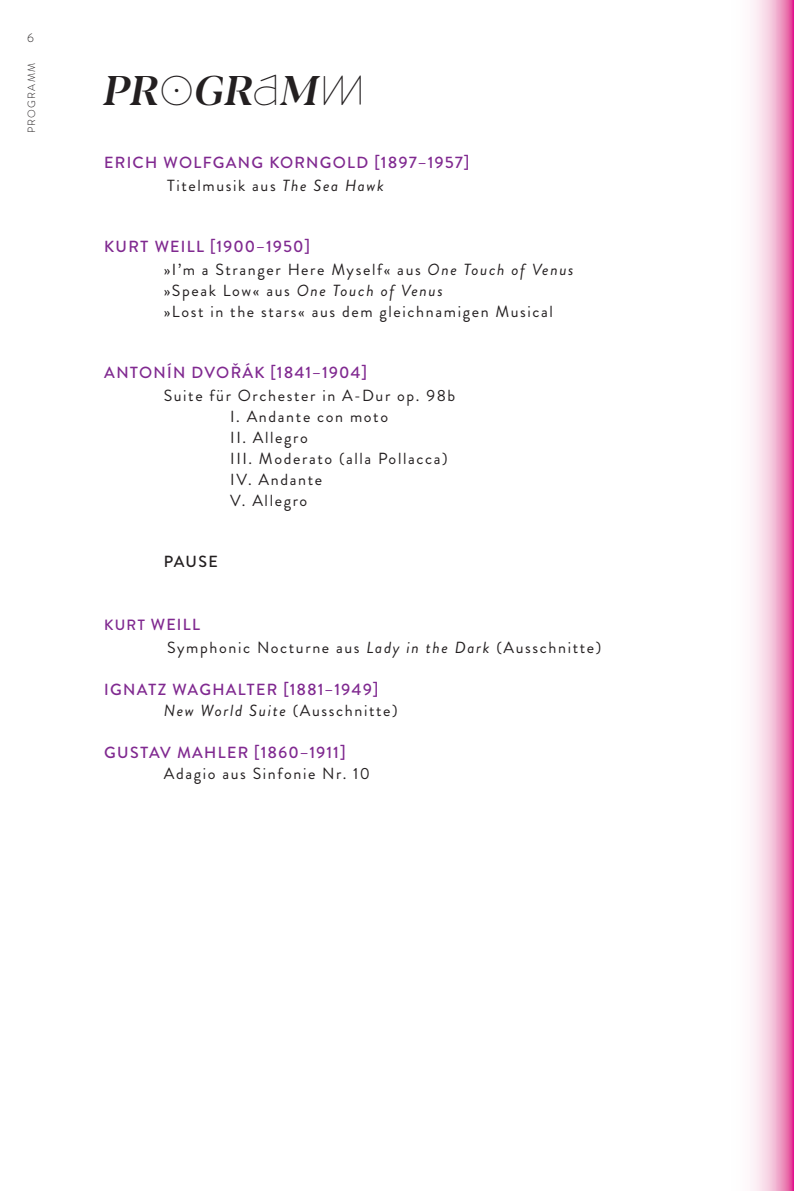
<style>
.page{position:relative;width:794px;height:1191px;background:#fff}
.page>*{position:absolute;margin:0;border:0;box-sizing:border-box;transform-origin:0 0}
.t1{font:40.25px "Duett Comique";letter-spacing:.015em;color:#231f20}
.t2{font:16.1px/21px "Brandon Grotesque";letter-spacing:.1em;color:#231f20}
.t3{font:500 16.1px "Brandon Text";letter-spacing:.08em;color:#802990}
.t4{font:italic 16.1px "Brandon Grotesque";letter-spacing:.1em;color:#231f20}
.t5{font:500 16.1px "Brandon Text";letter-spacing:.07em;color:#231f20}
.t6{font:300 12.25px "Brandon Grotesque";color:#231f20}
.t7{font:300 10.5px "Brandon Grotesque";letter-spacing:.12em;color:#231f20}
.s1{font-style:italic}
.s2{font-size:14.88px}
.s3{font-style:normal}
</style>
<div class="page">
<svg style="left:751px;top:0;width:43px;height:1191px"></svg>
<p class="t6" style="left:27px;top:29px;width:8px">6</p>
<p class="t7" style="left:24px;top:133px;width:72px;rotate:-90deg">PROGRAMM</p>
<h1 class="t1" style="left:104px;top:67px;width:262px">PROGRAMM</h1>
<p class="t3" style="left:104px;top:151px;width:366px">ERICH WOLFGANG KORNGOLD [1897–1957]</p>
<p class="t2" style="left:167px;top:175px;width:218px">Titelmusik aus <span class="s1">The Sea Hawk</span></p>
<p class="t3" style="left:104px;top:235px;width:207px">KURT WEILL [1900–1950]</p>
<p class="t2" style="left:164px;top:259px;width:411px">»I’m a Stranger Here Myself« aus <span class="s1">One Touch of Venus </span>»Speak Low« aus <span class="s1">One Touch of Venus<br></span>»Lost in the stars« aus dem gleichnamigen Musical</p>
<p class="t3" style="left:104px;top:361px;width:264px">ANTONÍN DVOŘÁK [1841–1904]</p>
<p class="t2" style="left:230px;top:385px;width:227px;text-indent:-66px">Suite für Orchester in A-Dur op. 98b<br>I. Andante con moto<br>II. Allegro<br>III. Moderato (alla Pollacca)<br>IV. Andante<br>V. Allegro</p>
<p class="t5" style="left:164px;top:550px;width:55px">PAUSE</p>
<p class="t3" style="left:104px;top:613px;width:97px"><span class="s2">KURT</span> WEILL</p>
<p class="t2" style="left:167px;top:637px;width:435px">Symphonic Nocturne aus <span class="s1">Lady in the Dark</span> (Ausschnitte)</p>
<p class="t3" style="left:104px;top:678px;width:276px">IGNATZ WAGHALTER [1881–1949]</p>
<p class="t4" style="left:164px;top:699px;width:235px">New World Suite <span class="s3">(Ausschnitte)</span></p>
<p class="t3" style="left:104px;top:741px;width:243px">GUSTAV MAHLER [1860–1911]</p>
<p class="t2" style="left:164px;top:763px;width:208px">Adagio aus Sinfonie Nr. 10</p>
</div>
